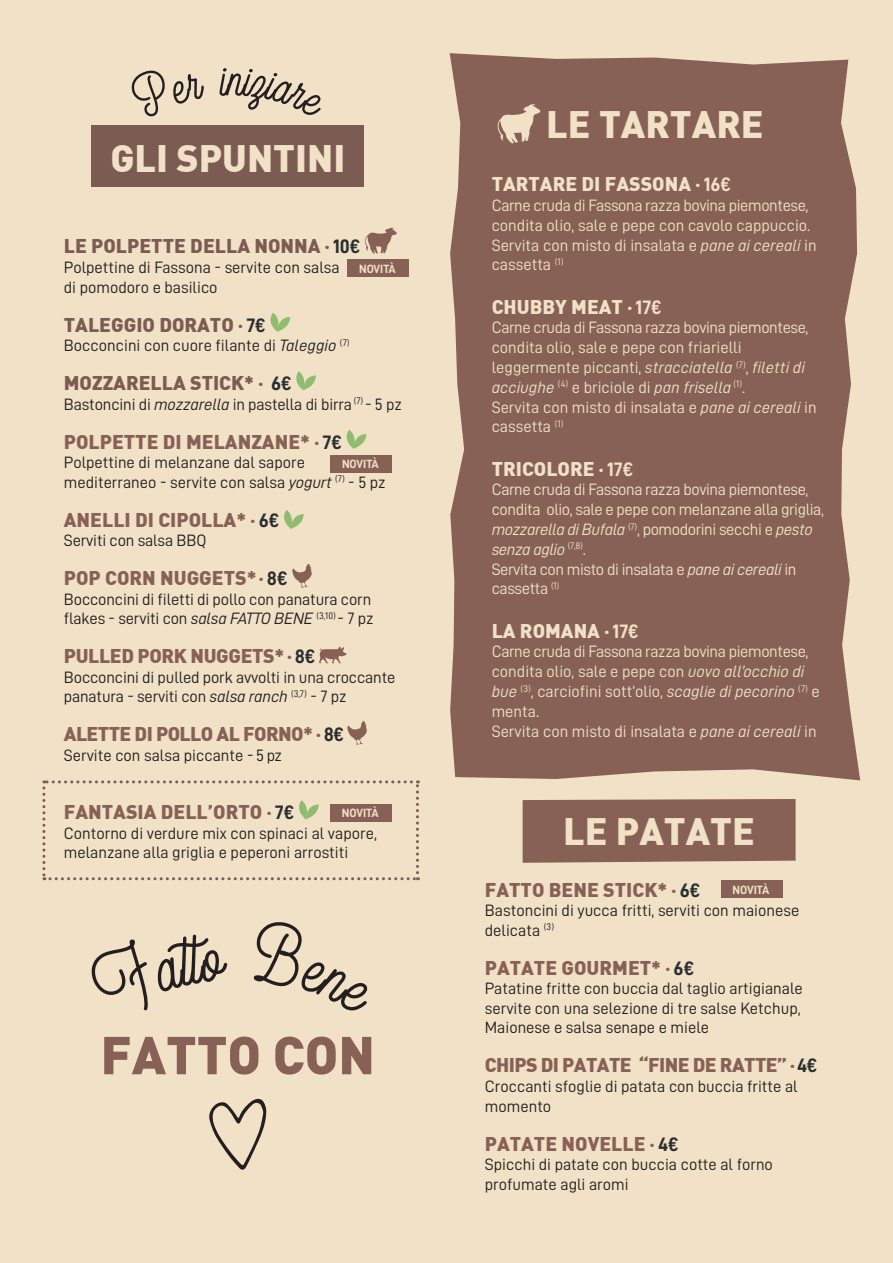
<style>
.page{position:relative;width:893px;height:1263px;background:#f1e1c6}
.page>*{position:absolute;margin:0;border:0;box-sizing:border-box;transform-origin:0 0}
.t1{font:900 52.5px "DIN";color:#876156}
.t2{font:900 37.5px "DIN";color:#f1e1c6}
.t3{font:900 19.5px "DIN";color:#876156}
.t4{font:900 19.5px "DIN";color:#7c5b53}
.t5{font:900 19.5px "DIN";color:#f1e1c6}
.t6{font:900 19.5px "DIN";letter-spacing:-.03em;color:#876156}
.t7{font:900 19.5px "DIN";letter-spacing:-.02em;color:#876156}
.t8{font:16.5px/19.5px "D DIN";color:#231f20}
.t9{font:16.5px/19.8px "D DIN";color:#f1e1c6}
.t10{font:16.5px/19.8px "D DIN";letter-spacing:-.025em;color:#f1e1c6}
.t11{font:16.5px/19.8px "D DIN Italic";color:#f1e1c6}
.t12{font:16.5px/19.8px "D DIN Italic";letter-spacing:-.025em;color:#f1e1c6}
.t13{font:12px "D DIN Bold";color:#f1e1c6}
.s1{font-family:"Montserrat";font-weight:800}
.s2{font-family:"D DIN Bold";font-weight:400;color:#2a2e30}
.s3{font-family:"D DIN Italic"}
.s4{font-family:"D DIN Bold";font-weight:400}
.s5{font-family:"D DIN"}
</style>
<div class="page">
<svg style="left:365px;top:227px;width:32px;height:27px"></svg>
<svg style="left:270px;top:313px;width:21px;height:19px"></svg>
<svg style="left:296px;top:371px;width:20px;height:19px"></svg>
<svg style="left:346px;top:430px;width:21px;height:19px"></svg>
<svg style="left:284px;top:510px;width:20px;height:19px"></svg>
<svg style="left:292px;top:563px;width:20px;height:24px"></svg>
<svg style="left:319px;top:647px;width:27px;height:16px"></svg>
<svg style="left:347px;top:721px;width:20px;height:23px"></svg>
<div style="left:91px;top:126px;width:273px;height:61px;background:#7c5b53"></div>
<div style="left:523px;top:799px;width:273px;height:64px;background:#876156"></div>
<div style="left:450px;top:53px;width:410px;height:727px;background:#876156"></div>
<svg style="left:496px;top:104px;width:45px;height:39px"></svg>
<svg style="left:209px;top:1098px;width:57px;height:72px"></svg>
<div style="left:347px;top:259px;width:62px;height:18px;background:#876156"></div>
<svg style="left:42px;top:780px;width:377px;height:100px"></svg>
<div style="left:330px;top:455px;width:62px;height:18px;background:#876156"></div>
<div style="left:330px;top:804px;width:62px;height:18px;background:#876156"></div>
<div style="left:721px;top:880px;width:61px;height:18px;background:#876156"></div>
<p class="t2" style="left:110px;top:133px;width:237px">GLI SPUNTINI</p>
<p class="t4" style="left:64px;top:233px;width:298px">LE POLPETTE DELLA NONNA <span class="s1">·</span> <span class="s2">10€</span></p>
<p class="t8" style="left:64px;top:257px;width:277px">Polpettine di Fassona - servite con salsa</p>
<p class="t8" style="left:64px;top:277px;width:155px">di pomodoro e basilico</p>
<p class="t4" style="left:64px;top:312px;width:204px">TALEGGIO DORATO <span class="s1">·</span> <span class="s2">7€</span></p>
<p class="t8" style="left:64px;top:335px;width:287px">Bocconcini con cuore filante di <span class="s3">Taleggio</span> <sup>(7)</sup></p>
<p class="t4" style="left:64px;top:370px;width:229px">MOZZARELLA STICK* <span class="s1">·</span> <span class="s2">6€</span></p>
<p class="t8" style="left:64px;top:394px;width:340px">Bastoncini di <span class="s3">mozzarella</span> in pastella di birra <sup>(7)</sup> - 5 pz</p>
<p class="t3" style="left:64px;top:429px;width:280px">POLPETTE DI MELANZANE* <span class="s1">·</span> <span class="s2">7€</span></p>
<p class="t8" style="left:64px;top:452px;width:323px">Polpettine di melanzane dal sapore mediterraneo - servite con salsa <span class="s3">yogurt</span> <sup>(7)</sup> - 5 pz</p>
<p class="t3" style="left:64px;top:507px;width:217px">ANELLI DI CIPOLLA* <span class="s1">·</span> <span class="s2">6€</span></p>
<p class="t8" style="left:64px;top:530px;width:144px">Serviti con salsa BBQ</p>
<p class="t3" style="left:64px;top:565px;width:225px">POP CORN NUGGETS*<span class="s1">·</span> <span class="s2">8€</span></p>
<p class="t8" style="left:64px;top:589px;width:311px">Bocconcini di filetti di pollo con panatura corn flakes - serviti con <span class="s3">salsa FATTO BENE</span> <sup>(3,10)</sup> - 7 pz</p>
<p class="t7" style="left:64px;top:643px;width:253px">PULLED PORK NUGGETS* <span class="s1">·</span> <span class="s2">8€</span></p>
<p class="t8" style="left:64px;top:667px;width:333px">Bocconcini di pulled pork avvolti in una croccante panatura - serviti con <span class="s3">salsa ranch</span> <sup>(3,7)</sup> - 7 pz</p>
<p class="t6" style="left:64px;top:721px;width:282px">ALETTE DI POLLO AL FORNO* <span class="s1">·</span> <span class="s2">8€</span></p>
<p class="t8" style="left:64px;top:745px;width:220px">Servite con salsa piccante - 5 pz</p>
<p class="t13" style="left:359px;top:262px;width:38px">NOVITÀ</p>
<p class="t13" style="left:342px;top:457px;width:38px">NOVITÀ</p>
<p class="t3" style="left:64px;top:799px;width:232px">FANTASIA DELL’ORTO <span class="s1">·</span> <span class="s2">7€</span></p>
<p class="t8" style="left:64px;top:823px;width:314px">Contorno di verdure mix con spinaci al vapore, melanzane alla griglia e peperoni arrostiti</p>
<p class="t13" style="left:342px;top:806px;width:38px">NOVITÀ</p>
<p class="t1" style="left:100px;top:1020px;width:276px">FATTO CON</p>
<p class="t2" style="left:546px;top:99px;width:219px">LE TARTARE</p>
<p class="t5" style="left:492px;top:171px;width:241px">TARTARE DI FASSONA <span class="s1">·</span> <span class="s4">16€</span></p>
<p class="t10" style="left:492px;top:195px;width:320px">Carne cruda di Fassona razza bovina piemontese, condita olio, sale e pepe con cavolo cappuccio.</p>
<p class="t9" style="left:492px;top:235px;width:327px">Servita con misto di insalata e <span class="s3">pane ai cereali</span> in cassetta <sup>(1)</sup></p>
<p class="t5" style="left:492px;top:293px;width:172px">CHUBBY MEAT <span class="s1">·</span> <span class="s4">17€</span></p>
<p class="t10" style="left:492px;top:318px;width:318px">Carne cruda di Fassona razza bovina piemontese,</p>
<p class="t9" style="left:492px;top:337px;width:251px">condita olio, sale e pepe con friarielli</p>
<p class="t11" style="left:492px;top:357px;width:315px"><span class="s5">leggermente piccanti,</span> stracciatella <sup>(7)</sup><span class="s5">,</span> filetti di acciughe <sup>(4)</sup> <span class="s5">e briciole di</span> pan frisella <sup>(1)</sup><span class="s5">.</span></p>
<p class="t9" style="left:492px;top:397px;width:327px">Servita con misto di insalata e <span class="s3">pane ai cereali</span> in cassetta <sup>(1)</sup></p>
<p class="t5" style="left:492px;top:455px;width:143px">TRICOLORE <span class="s1">·</span> <span class="s4">17€</span></p>
<p class="t10" style="left:492px;top:480px;width:334px">Carne cruda di Fassona razza bovina piemontese, condita olio, sale e pepe con melanzane alla griglia,</p>
<p class="t12" style="left:492px;top:519px;width:323px">mozzarella di Bufala <sup>(7)</sup><span class="s5">, pomodorini secchi e</span> pesto senza aglio <sup>(7,8)</sup><span class="s5">.</span></p>
<p class="t10" style="left:492px;top:559px;width:306px">Servita con misto di insalata e <span class="s3">pane ai cereali</span> in cassetta <sup>(1)</sup></p>
<p class="t5" style="left:492px;top:617px;width:149px">LA ROMANA <span class="s1">·</span> <span class="s4">17€</span></p>
<p class="t9" style="left:492px;top:642px;width:330px">Carne cruda di Fassona razza bovina piemontese, condita olio, sale e pepe con <span class="s3">uovo all’occhio di bue</span> <sup>(3)</sup>, carciofini sott’olio, <span class="s3">scaglie di pecorino</span> <sup>(7)</sup> e menta.</p>
<p class="t9" style="left:492px;top:721px;width:327px">Servita con misto di insalata e <span class="s3">pane ai cereali</span> in</p>
<p class="t2" style="left:563px;top:806px;width:193px">LE PATATE</p>
<p class="t13" style="left:733px;top:883px;width:38px">NOVITÀ</p>
<p class="t3" style="left:485px;top:877px;width:217px">FATTO BENE STICK* <span class="s1">·</span> <span class="s2">6€</span></p>
<p class="t8" style="left:485px;top:901px;width:316px">Bastoncini di yucca fritti, serviti con maionese delicata <sup>(3)</sup></p>
<p class="t3" style="left:485px;top:955px;width:211px">PATATE GOURMET* <span class="s1">·</span> <span class="s2">6€</span></p>
<p class="t8" style="left:485px;top:979px;width:319px">Patatine fritte con buccia dal taglio artigianale</p>
<p class="t8" style="left:485px;top:998px;width:317px">servite con una selezione di tre salse Ketchup,<br>Maionese e salsa senape e miele</p>
<p class="t6" style="left:485px;top:1052px;width:334px">CHIPS DI PATATE “FINE DE RATTE” <span class="s1">·</span> <span class="s2">4€</span></p>
<p class="t8" style="left:485px;top:1076px;width:314px">Croccanti sfoglie di patata con buccia fritte al momento</p>
<p class="t3" style="left:485px;top:1130px;width:196px">PATATE NOVELLE <span class="s1">·</span> <span class="s2">4€</span></p>
<p class="t8" style="left:485px;top:1154px;width:290px">Spicchi di patate con buccia cotte al forno</p>
<p class="t8" style="left:485px;top:1174px;width:145px">profumate agli aromi</p>
</div>
